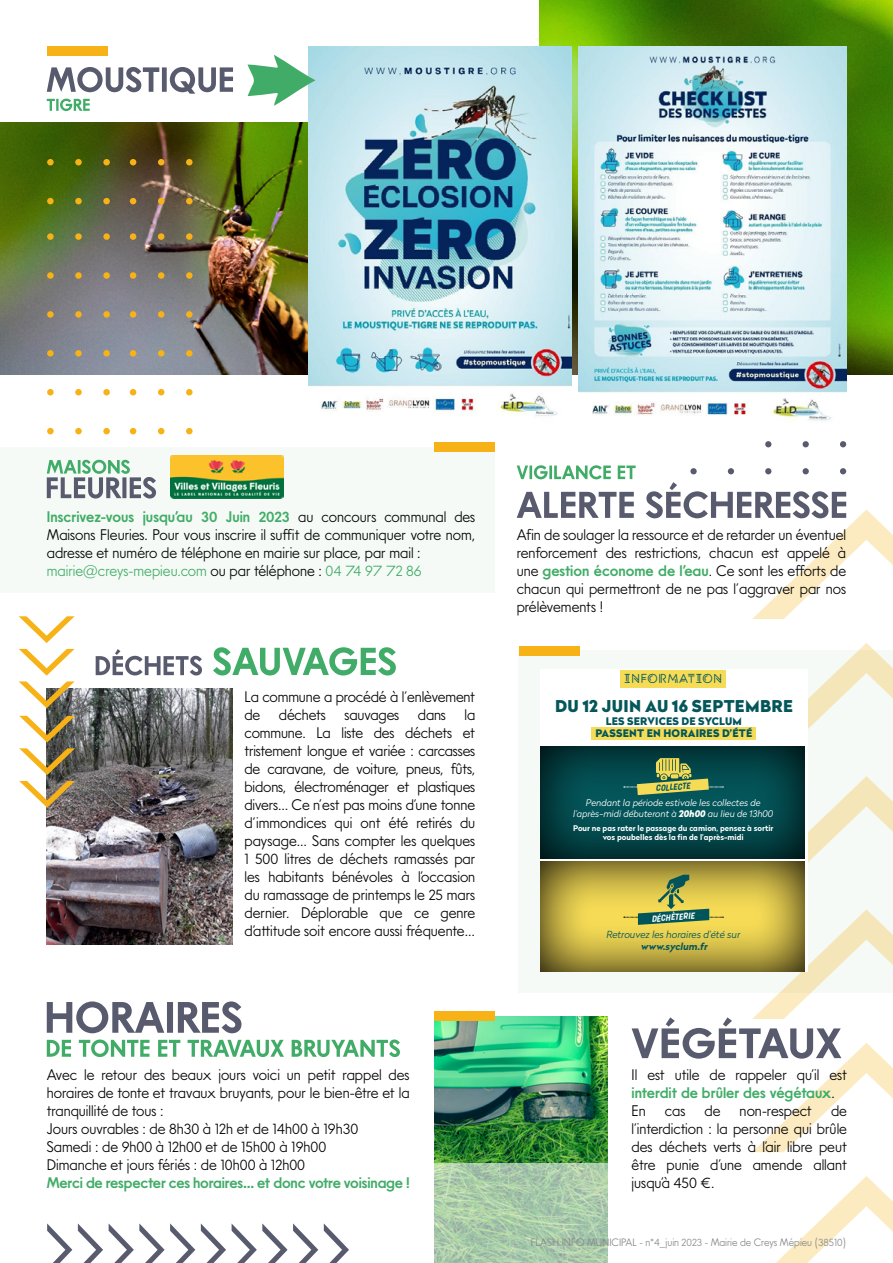
<style>
.page{position:relative;width:893px;height:1263px;background:#fff}
.page>*{position:absolute;margin:0;border:0;box-sizing:border-box;transform-origin:0 0}
.t1{font:900 16.2px "Radikal";letter-spacing:.02em;color:#04565a}
.t2{font:200 15px/18px "JT Energy";color:#000;text-align:justify}
.t3{font:700 15px "JT Energy";letter-spacing:-.01em;color:#41ac67}
.t4{font:13.05px "Santanelli PERSONAL USE ONLY";color:#04565a}
.t5{font:200 10.5px "JT Energy";color:#878787}
.t6{font:900 10.35px/12.3px "Radikal";letter-spacing:.02em;color:#04565a;text-align:center}
.t7{font:italic 300 9.75px "Radikal";color:#04565a}
.t8{font:italic 700 9.75px "Radikal";color:#04565a}
.t9{font:italic 300 9.15px/10.9px "Radikal";color:#fff;text-align:center}
.t10{font:italic 700 8.7px "Korolev";color:#fff}
.t11{font:italic 700 8.7px "Korolev";color:#04565a}
.t12{font:700 7.8px/9.3px "Radikal";color:#fff;text-align:center}
.s1{font-weight:700;color:#41ac67}
.s2{color:#41ac67}
.s3{font-weight:900}
</style>
<div class="page">
<img style="left:1px;top:0;width:892px;height:374px">
<div style="left:519px;top:651px;width:374px;height:342px;background:#f5faf6"></div>
<div style="left:0;top:447px;width:495px;height:146px;background:#f5faf6"></div>
<img style="left:434px;top:1016px;width:173px;height:148px">
<svg style="left:434px;top:1164px;width:174px;height:99px;background:#aacaaa"></svg>
<svg style="left:808px;top:643px;width:85px;height:86px"></svg>
<svg style="left:776px;top:1176px;width:117px;height:87px"></svg>
<img style="left:47px;top:689px;width:185px;height:255px">
<div style="left:0;top:0;width:539px;height:121px;background:#fff"></div>
<svg style="left:47px;top:460px;width:109px;height:38px"></svg>
<svg style="left:47px;top:1039px;width:353px;height:18px"></svg>
<svg style="left:96px;top:649px;width:106px;height:26px"></svg>
<svg style="left:213px;top:647px;width:183px;height:28px"></svg>
<svg style="left:47px;top:1001px;width:194px;height:32px"></svg>
<img style="left:171px;top:455px;width:112px;height:43px">
<img style="left:308px;top:47px;width:264px;height:369px">
<img style="left:579px;top:47px;width:267px;height:374px">
<div style="left:541px;top:669px;width:267px;height:302px;background:#fff"></div>
<div style="left:591px;top:727px;width:165px;height:12px;background:#f6dc56"></div>
<svg style="left:541px;top:861px;width:83px;height:110px;background:#b8a440"></svg>
<svg style="left:541px;top:746px;width:264px;height:113px;background:#023d40"></svg>
<div style="left:620px;top:671px;width:106px;height:17px;background:#f6dc56"></div>
<svg style="left:624px;top:758px;width:269px;height:394px"></svg>
<div style="left:103px;top:233px;width:7px;height:7px;background:#f6b216;border-radius:50%"></div>
<div style="left:103px;top:272px;width:7px;height:7px;background:#f6b216;border-radius:50%"></div>
<div style="left:103px;top:311px;width:7px;height:7px;background:#f6b216;border-radius:50%"></div>
<div style="left:103px;top:350px;width:7px;height:7px;background:#f6b216;border-radius:50%"></div>
<div style="left:103px;top:389px;width:7px;height:6px;background:#f6b216;border-radius:50%"></div>
<div style="left:103px;top:428px;width:7px;height:6px;background:#f6b216;border-radius:50%"></div>
<div style="left:75px;top:233px;width:7px;height:7px;background:#f6b216;border-radius:50%"></div>
<div style="left:75px;top:272px;width:7px;height:7px;background:#f6b216;border-radius:50%"></div>
<div style="left:75px;top:311px;width:7px;height:7px;background:#f6b216;border-radius:50%"></div>
<div style="left:75px;top:350px;width:7px;height:7px;background:#f6b216;border-radius:50%"></div>
<div style="left:75px;top:389px;width:7px;height:6px;background:#f6b216;border-radius:50%"></div>
<div style="left:75px;top:428px;width:7px;height:6px;background:#f6b216;border-radius:50%"></div>
<div style="left:47px;top:233px;width:7px;height:7px;background:#f6b216;border-radius:50%"></div>
<div style="left:47px;top:272px;width:7px;height:7px;background:#f6b216;border-radius:50%"></div>
<div style="left:47px;top:311px;width:7px;height:7px;background:#f6b216;border-radius:50%"></div>
<div style="left:47px;top:350px;width:7px;height:7px;background:#f6b216;border-radius:50%"></div>
<div style="left:47px;top:389px;width:7px;height:6px;background:#f6b216;border-radius:50%"></div>
<div style="left:47px;top:428px;width:7px;height:6px;background:#f6b216;border-radius:50%"></div>
<div style="left:103px;top:159px;width:7px;height:6px;background:#f6b216;border-radius:50%"></div>
<div style="left:103px;top:198px;width:7px;height:6px;background:#f6b216;border-radius:50%"></div>
<div style="left:75px;top:159px;width:7px;height:6px;background:#f6b216;border-radius:50%"></div>
<div style="left:75px;top:198px;width:7px;height:6px;background:#f6b216;border-radius:50%"></div>
<div style="left:47px;top:159px;width:7px;height:6px;background:#f6b216;border-radius:50%"></div>
<div style="left:47px;top:198px;width:7px;height:6px;background:#f6b216;border-radius:50%"></div>
<div style="left:186px;top:159px;width:7px;height:6px;background:#f6b216;border-radius:50%"></div>
<div style="left:186px;top:198px;width:7px;height:6px;background:#f6b216;border-radius:50%"></div>
<svg style="left:158px;top:159px;width:6px;height:6px"></svg>
<svg style="left:158px;top:198px;width:6px;height:6px"></svg>
<svg style="left:130px;top:159px;width:6px;height:6px"></svg>
<svg style="left:130px;top:198px;width:6px;height:6px"></svg>
<div style="left:186px;top:233px;width:7px;height:7px;background:#f6b216;border-radius:50%"></div>
<div style="left:186px;top:272px;width:7px;height:7px;background:#f6b216;border-radius:50%"></div>
<div style="left:186px;top:311px;width:7px;height:7px;background:#f6b216;border-radius:50%"></div>
<div style="left:186px;top:350px;width:7px;height:7px;background:#f6b216;border-radius:50%"></div>
<div style="left:186px;top:389px;width:7px;height:6px;background:#f6b216;border-radius:50%"></div>
<div style="left:186px;top:428px;width:7px;height:6px;background:#f6b216;border-radius:50%"></div>
<div style="left:158px;top:233px;width:6px;height:7px;background:#f6b216;border-radius:50%"></div>
<div style="left:158px;top:272px;width:6px;height:7px;background:#f6b216;border-radius:50%"></div>
<div style="left:158px;top:311px;width:6px;height:7px;background:#f6b216;border-radius:50%"></div>
<div style="left:158px;top:350px;width:6px;height:7px;background:#f6b216;border-radius:50%"></div>
<svg style="left:158px;top:389px;width:6px;height:6px"></svg>
<svg style="left:158px;top:428px;width:6px;height:6px"></svg>
<div style="left:130px;top:233px;width:6px;height:7px;background:#f6b216;border-radius:50%"></div>
<div style="left:130px;top:272px;width:6px;height:7px;background:#f6b216;border-radius:50%"></div>
<div style="left:130px;top:311px;width:6px;height:7px;background:#f6b216;border-radius:50%"></div>
<div style="left:130px;top:350px;width:6px;height:7px;background:#f6b216;border-radius:50%"></div>
<svg style="left:130px;top:389px;width:6px;height:6px"></svg>
<svg style="left:130px;top:428px;width:6px;height:6px"></svg>
<svg style="left:324px;top:1224px;width:25px;height:39px"></svg>
<svg style="left:232px;top:1223px;width:86px;height:40px"></svg>
<svg style="left:201px;top:1223px;width:25px;height:40px"></svg>
<svg style="left:109px;top:1223px;width:86px;height:40px"></svg>
<svg style="left:78px;top:1223px;width:25px;height:40px"></svg>
<svg style="left:47px;top:1223px;width:25px;height:40px"></svg>
<div style="left:434px;top:1012px;width:61px;height:9px;background:#f6b216"></div>
<div style="left:519px;top:646px;width:60px;height:9px;background:#f6b216"></div>
<div style="left:434px;top:442px;width:61px;height:9px;background:#f6b216"></div>
<svg style="left:517px;top:465px;width:376px;height:154px"></svg>
<svg style="left:765px;top:441px;width:6px;height:6px"></svg>
<svg style="left:803px;top:441px;width:6px;height:6px"></svg>
<svg style="left:840px;top:441px;width:6px;height:6px"></svg>
<div style="left:47px;top:47px;width:61px;height:9px;background:#f6b216"></div>
<svg style="left:19px;top:781px;width:56px;height:27px"></svg>
<svg style="left:19px;top:748px;width:56px;height:27px"></svg>
<svg style="left:19px;top:716px;width:56px;height:26px"></svg>
<svg style="left:19px;top:649px;width:56px;height:59px"></svg>
<svg style="left:19px;top:616px;width:56px;height:27px"></svg>
<svg style="left:247px;top:55px;width:68px;height:51px"></svg>
<svg style="left:47px;top:67px;width:186px;height:44px"></svg>
<p class="t2" style="left:47px;top:508px;width:430px;text-align:left"><span class="s1">Inscrivez-vous jusqu’au 30 Juin 2023</span> au concours communal des Maisons Fleuries. Pour vous inscrire il suffit de communiquer votre nom, adresse et numéro de téléphone en mairie sur place, par mail : <span class="s2">mairie@creys-mepieu.com</span> ou par téléphone : <span class="s2">04 74 97 72 86</span></p>
<p class="t2" style="left:244px;top:688px;width:232px">La commune a procédé à l’enlèvement de déchets sauvages dans la commune. La liste des déchets et tristement longue et variée : carcasses de caravane, de voiture, pneus, fûts, bidons, électroménager et plastiques divers… Ce n’est pas moins d’une tonne d’immondices qui ont été retirés du paysage… Sans compter les quelques 1 500 litres de déchets ramassés par les habitants bénévoles à l’occasion du ramassage de printemps le 25 mars dernier. Déplorable que ce genre d’attitude soit encore aussi fréquente…</p>
<p class="t2" style="left:517px;top:526px;width:331px">Afin de soulager la ressource et de retarder un éventuel renforcement des restrictions, chacun est appelé à une <span class="s1">gestion économe de l’eau</span>. Ce sont les efforts de chacun qui permettront de ne pas l’aggraver par nos prélèvements !</p>
<p class="t4" style="left:624px;top:671px;width:100px">INFORMATION</p>
<p class="t1" style="left:555px;top:694px;width:239px">DU 12 JUIN AU 16 SEPTEMBRE</p>
<p class="t6" style="left:596px;top:714px;width:158px">LES SERVICES DE SYCLUM<br>PASSENT EN HORAIRES D’ÉTÉ</p>
<p class="t11" style="left:655px;top:783px;width:36px;rotate:-4deg">COLLECTE</p>
<p class="t9" style="left:573px;top:797px;width:202px">Pendant la période estivale les collectes de l’après-midi débuteront à <span class="s3">20h00</span> au lieu de 13h00</p>
<p class="t12" style="left:573px;top:823px;width:202px">Pour ne pas rater le passage du camion, pensez à sortir vos poubelles dès la fin de l’après-midi</p>
<p class="t10" style="left:651px;top:913px;width:45px;rotate:-4deg">DÉCHÈTERIE</p>
<p class="t7" style="left:606px;top:928px;width:135px">Retrouvez les horaires d’été sur</p>
<p class="t8" style="left:641px;top:939px;width:68px">www.syclum.fr</p>
<p class="t2" style="left:47px;top:1066px;width:364px;text-align:left">Avec le retour des beaux jours voici un petit rappel des horaires de tonte et travaux bruyants, pour le bien-être et la tranquillité de tous :<br>Jours ouvrables : de 8h30 à 12h et de 14h00 à 19h30<br>Samedi : de 9h00 à 12h00 et de 15h00 à 19h00<br>Dimanche et jours fériés : de 10h00 à 12h00</p>
<p class="t3" style="left:47px;top:1170px;width:364px">Merci de respecter ces horaires... et donc votre voisinage !</p>
<p class="t2" style="left:632px;top:1066px;width:217px;text-align:left">Il est utile de rappeler qu’il est <span class="s1">interdit de brûler des végétaux</span>.<br>En</p>
<p class="t2" style="left:632px;top:1102px;width:217px;text-indent:199px">de l’interdiction : la personne qui brûle des déchets verts à l’air libre peut être punie d’une amende allant jusqu’à 450 €.</p>
<p class="t2" style="left:665px;top:1102px;width:22px">cas</p>
<p class="t2" style="left:705px;top:1102px;width:17px">de</p>
<p class="t2" style="left:740px;top:1102px;width:74px">non-respect</p>
<p class="t5" style="left:531px;top:1234px;width:317px">FLASH INFO MUNICIPAL - n°4_juin 2023 - Mairie de Creys Mépieu (38510)</p>
</div>
